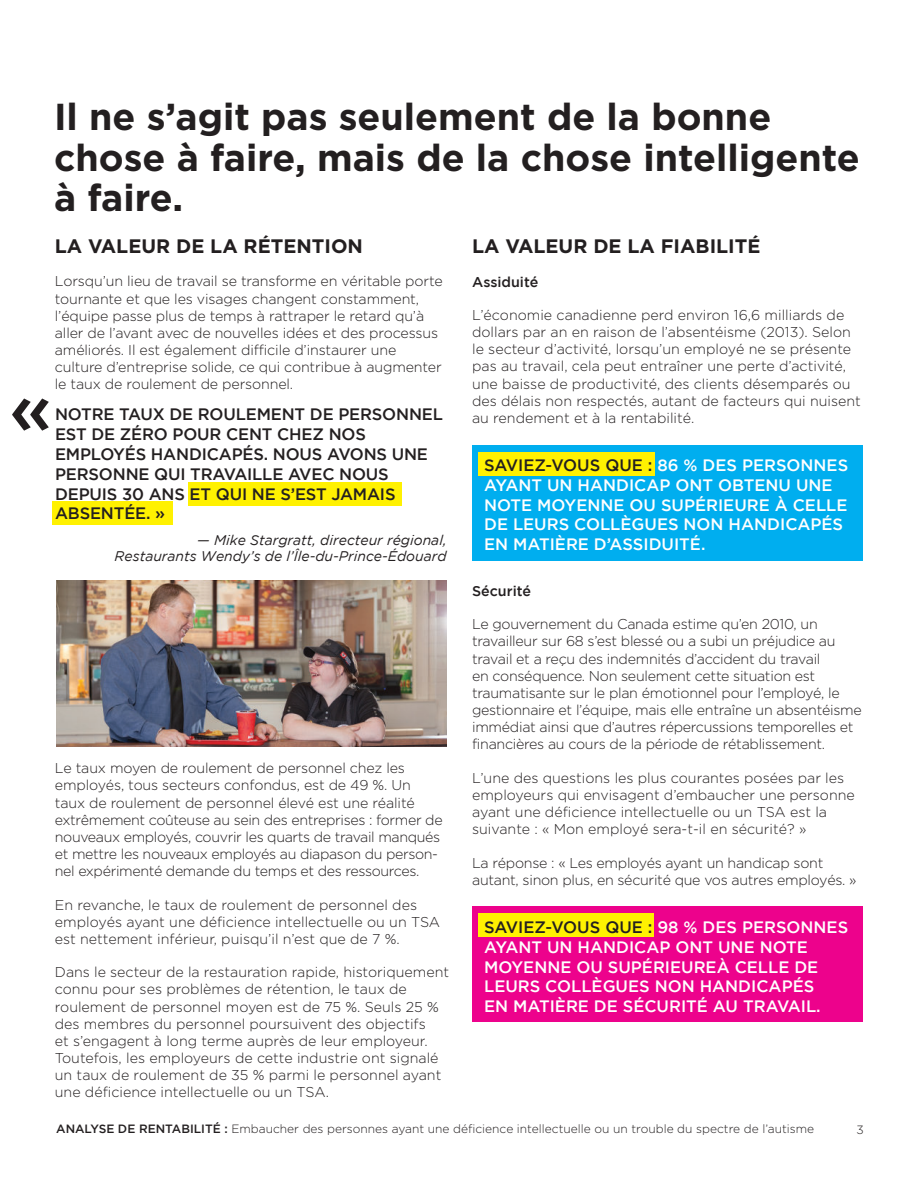
<style>
.page{position:relative;width:918px;height:1188px;background:#fff}
.page>*{position:absolute;margin:0;border:0;box-sizing:border-box;transform-origin:0 0}
.t1{font:500 72px "Gotham";color:#231f20}
.t2{font:700 37.5px/40.5px "Gotham";color:#231f20}
.t3{font:700 19.5px "Gotham";color:#231f20}
.t4{font:500 16.5px/19.8px "Gotham";color:#fff}
.t5{font:500 16.5px/19.8px "Gotham";letter-spacing:-.01em;color:#231f20}
.t6{font:300 14.25px/17.1px "Gotham HTF";letter-spacing:-.01em;color:#231f20}
.t7{font:500 14.25px "Gotham";color:#231f20}
.t8{font:italic 13.95px/16.8px "Gotham";color:#231f20;text-align:right}
.t9{font:300 12px "Gotham HTF";color:#231f20}
.s1{color:#231f20}
.s2{font-family:"Gotham";font-weight:500}
</style>
<div class="page">
<div style="left:472px;top:906px;width:391px;height:116px;background:#ed028c"></div>
<div style="left:478px;top:914px;width:176px;height:23px;background:#fff101"></div>
<div style="left:473px;top:445px;width:390px;height:115px;background:#00aeef"></div>
<div style="left:479px;top:452px;width:176px;height:24px;background:#fff101"></div>
<div style="left:52px;top:502px;width:120px;height:23px;background:#fff101"></div>
<div style="left:188px;top:482px;width:214px;height:24px;background:#fff101"></div>
<img style="left:56px;top:580px;width:391px;height:166px">
<h2 class="t2" style="left:54px;top:97px;width:807px">Il ne s’agit pas seulement de la bonne chose à faire, mais de la chose intelligente à faire.</h2>
<h3 class="t3" style="left:55px;top:235px;width:310px">LA VALEUR DE LA RÉTENTION</h3>
<p class="t6" style="left:55px;top:273px;width:389px">Lorsqu’un lieu de travail se transforme en véritable porte tournante et que les visages changent constamment, l’équipe passe plus de temps à rattraper le retard qu’à aller de l’avant avec de nouvelles idées et des processus améliorés. Il est également difficile d’instaurer une culture d’entreprise solide, ce qui contribue à augmenter le taux de roulement de personnel.</p>
<h3 class="t3" style="left:472px;top:235px;width:290px">LA VALEUR DE LA FIABILITÉ</h3>
<p class="t7" style="left:472px;top:276px;width:68px">Assiduité</p>
<p class="t6" style="left:472px;top:306px;width:390px">L’économie canadienne perd environ 16,6 milliards de dollars par an en raison de l’absentéisme (2013). Selon le secteur d’activité, lorsqu’un employé ne se présente pas au travail, cela peut entraîner une perte d’activité, une baisse de productivité, des clients désemparés ou des délais non respectés, autant de facteurs qui nuisent au rendement et à la rentabilité.</p>
<p class="t4" style="left:484px;top:456px;width:366px"><span class="s1">SAVIEZ-VOUS QUE :</span> 86 % DES PERSONNES<br>AYANT UN HANDICAP ONT OBTENU UNE<br>NOTE MOYENNE OU SUPÉRIEURE À CELLE<br>DE LEURS COLLÈGUES NON HANDICAPÉS<br>EN MATIÈRE D’ASSIDUITÉ.</p>
<p class="t7" style="left:472px;top:585px;width:61px">Sécurité</p>
<p class="t6" style="left:472px;top:616px;width:391px">Le gouvernement du Canada estime qu’en 2010, un travailleur sur 68 s’est blessé ou a subi un préjudice au travail et a reçu des indemnités d’accident du travail<br>en conséquence. Non seulement cette situation est traumatisante sur le plan émotionnel pour l’employé, le gestionnaire et l’équipe, mais elle entraîne un absentéisme immédiat ainsi que d’autres répercussions temporelles et financières au cours de la période de rétablissement.</p>
<p class="t6" style="left:472px;top:769px;width:384px">L’une des questions les plus courantes posées par les employeurs qui envisagent d’embaucher une personne ayant une déficience intellectuelle ou un TSA est la suivante : « Mon employé sera-t-il en sécurité? »</p>
<p class="t6" style="left:472px;top:854px;width:386px">La réponse : « Les employés ayant un handicap sont autant, sinon plus, en sécurité que vos autres employés. »</p>
<p class="t4" style="left:484px;top:918px;width:366px"><span class="s1">SAVIEZ-VOUS QUE :</span> 98 % DES PERSONNES<br>AYANT UN HANDICAP ONT UNE NOTE<br>MOYENNE OU SUPÉRIEUREÀ CELLE DE<br>LEURS COLLÈGUES NON HANDICAPÉS<br>EN MATIÈRE DE SÉCURITÉ AU TRAVAIL.</p>
<h1 class="t1" style="left:9px;top:379px;width:45px">«</h1>
<p class="t5" style="left:55px;top:406px;width:389px">NOTRE TAUX DE ROULEMENT DE PERSONNEL<br>EST DE ZÉRO POUR CENT CHEZ NOS<br>EMPLOYÉS HANDICAPÉS. NOUS AVONS UNE<br>PERSONNE QUI TRAVAILLE AVEC NOUS<br>DEPUIS 30 ANS ET QUI NE S’EST JAMAIS<br>ABSENTÉE. »</p>
<p class="t8" style="left:115px;top:532px;width:334px">— Mike Stargratt, directeur régional,<br>Restaurants Wendy’s de l’Île-du-Prince-Édouard</p>
<p class="t6" style="left:55px;top:760px;width:389px">Le taux moyen de roulement de personnel chez les employés, tous secteurs confondus, est de 49 %. Un taux de roulement de personnel élevé est une réalité extrêmement coûteuse au sein des entreprises : former de nouveaux employés, couvrir les quarts de travail manqués et mettre les nouveaux employés au diapason du person&shy;nel expérimenté demande du temps et des ressources.</p>
<p class="t6" style="left:55px;top:896px;width:387px">En revanche, le taux de roulement de personnel des employés ayant une déficience intellectuelle ou un TSA est nettement inférieur, puisqu’il n’est que de 7 %.</p>
<p class="t6" style="left:55px;top:964px;width:396px">Dans le secteur de la restauration rapide, historiquement connu pour ses problèmes de rétention, le taux de roulement de personnel moyen est de 75 %. Seuls 25 % des membres du personnel poursuivent des objectifs<br>et s’engagent à long terme auprès de leur employeur.<br>Toutefois, les employeurs de cette industrie ont signalé un taux de roulement de 35 % parmi le personnel ayant une déficience intellectuelle ou un TSA.</p>
<p class="t9" style="left:56px;top:1123px;width:760px"><span class="s2">ANALYSE DE RENTABILITÉ :</span> Embaucher des personnes ayant une déficience intellectuelle ou un trouble du spectre de l’autisme</p>
<p class="t9" style="left:857px;top:1123px;width:9px">3</p>
</div>
